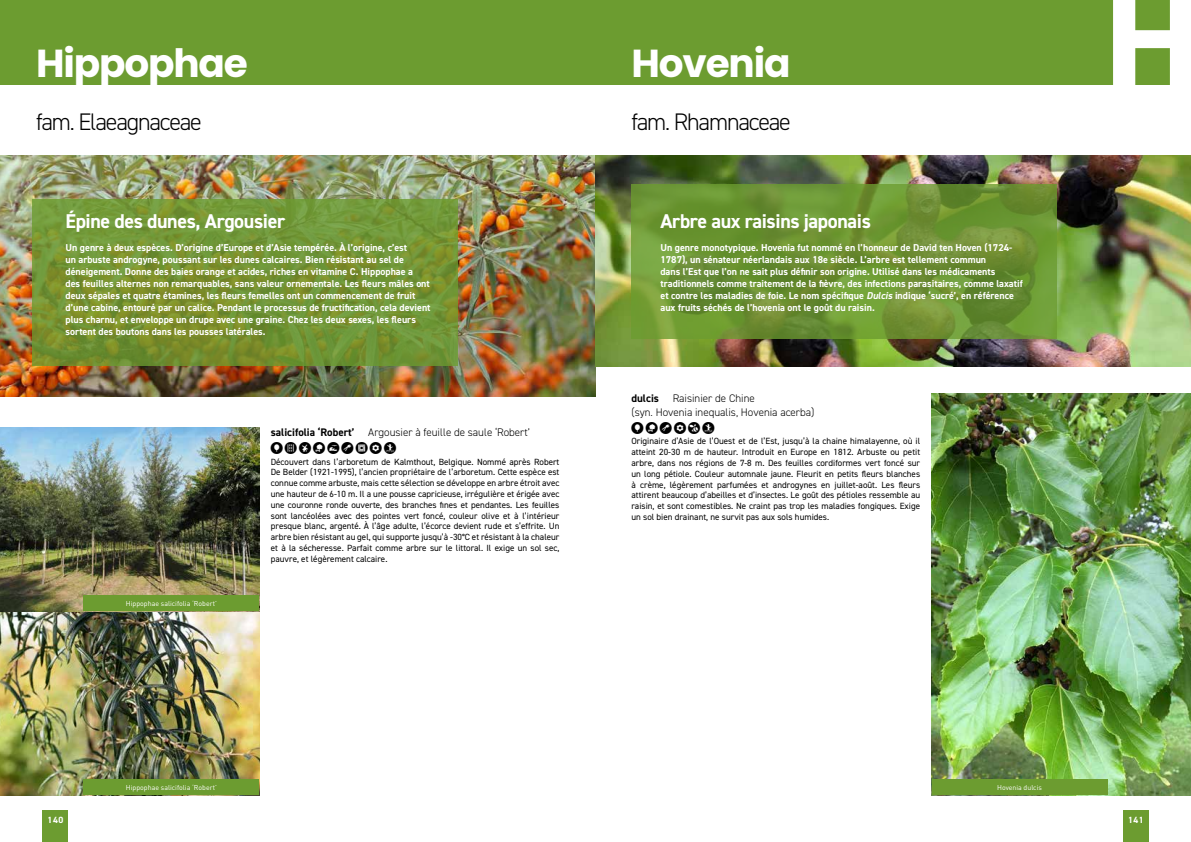
<style>
.page{position:relative;width:1191px;height:842px;background:#fff}
.page>*{position:absolute;margin:0;border:0;box-sizing:border-box;transform-origin:0 0}
.t1{font:700 130px "Poppins";color:#fff}
.t2{font:700 39px "Poppins";letter-spacing:-.03em;color:#fff}
.t3{font:300 24px "DIN2014";letter-spacing:-.05em;color:#000}
.t4{font:700 20px "DIN2014";letter-spacing:-.02em;color:#fff}
.t5{font:12px "Glyphter";letter-spacing:.18em;color:#000}
.t6{font:300 11px/13.2px "DIN2014";color:#000}
.t7{font:700 11px "DIN2014";color:#000}
.t8{font:700 10px/12px "DIN2014";color:#fff}
.t9{font:9px/10.8px "DIN2014";color:#000;text-align:justify}
.t10{font:700 9px "DIN2014";letter-spacing:.06em;color:#fff}
.t11{font:7px "DIN";color:#fff}
.s1{font-family:"BKU"}
.s2{font-style:italic}
</style>
<div class="page">
<div style="left:595px;top:0;width:596px;height:85px;background:#6c9c30"></div>
<div style="left:0;top:0;width:595px;height:85px;background:#6c9c30"></div>
<div style="left:43px;top:810px;width:25px;height:32px;background:#6c9c30"></div>
<div style="left:1123px;top:810px;width:25px;height:32px;background:#6c9c30"></div>
<img style="left:0;top:156px;width:595px;height:241px">
<svg style="left:32px;top:199px;width:425px;height:167px;background:#749333"></svg>
<img style="left:0;top:427px;width:259px;height:368px">
<div style="left:84px;top:780px;width:175px;height:15px;background:#6c9c30"></div>
<div style="left:84px;top:596px;width:175px;height:15px;background:#6c9c30"></div>
<img style="left:595px;top:156px;width:596px;height:210px">
<svg style="left:631px;top:184px;width:425px;height:154px;background:#6c9333"></svg>
<img style="left:931px;top:394px;width:260px;height:401px">
<div style="left:931px;top:780px;width:176px;height:15px;background:#6c9c30"></div>
<h2 class="t2" style="left:36px;top:41px;width:213px">Hippophae</h2>
<h3 class="t3" style="left:36px;top:107px;width:167px">fam. Elaeagnaceae</h3>
<h3 class="t4" style="left:66px;top:207px;width:221px">Épine des dunes, Argousier</h3>
<p class="t8" style="left:66px;top:241px;width:366px">Un genre à deux espèces. D’origine d’Europe et d’Asie tempérée. À l’origine, c’est<br>un arbuste androgyne, poussant sur les dunes calcaires. Bien résistant au sel de déneigement. Donne des baies orange et acides, riches en vitamine C. Hippophae a<br>des feuilles alternes non remarquables, sans valeur ornementale. Les fleurs mâles ont deux sépales et quatre étamines, les fleurs femelles ont un commencement de fruit d’une cabine, entouré par un calice. Pendant le processus de fructification, cela devient plus charnu, et enveloppe un drupe avec une graine. Chez les deux sexes, les fleurs sortent des boutons dans les pousses latérales.</p>
<p class="t11" style="left:126px;top:599px;width:92px">Hippophae salicifolia ‘Robert’</p>
<p class="t7" style="left:271px;top:425px;width:85px">salicifolia ‘Robert’</p>
<p class="t6" style="left:368px;top:425px;width:163px">Argousier à feuille de saule ‘Robert’</p>
<h3 class="t5" style="left:271px;top:442px;width:127px">BGHIJMNO<span class="s1">2</span></h3>
<p class="t9" style="left:271px;top:456px;width:290px">Découvert dans l’arboretum de Kalmthout, Belgique. Nommé après Robert De Belder (1921-1995), l’ancien propriétaire de l’arboretum. Cette espèce est connue comme arbuste, mais cette sélection se développe en arbre étroit avec une hauteur de 6-10 m. Il a une pousse capricieuse, irrégulière et érigée avec une couronne ronde ouverte, des branches fines et pendantes. Les feuilles sont lancéolées avec des pointes vert foncé, couleur olive et à l’intérieur presque blanc, argenté. À l’âge adulte, l’écorce devient rude et s’effrite. Un arbre bien résistant au gel, qui supporte jusqu’à -30°C et résistant à la chaleur et à la sécheresse. Parfait comme arbre sur le littoral. Il exige un sol sec, pauvre, et légèrement calcaire.</p>
<p class="t11" style="left:126px;top:783px;width:92px">Hippophae salicifolia ‘Robert’</p>
<h2 class="t2" style="left:631px;top:41px;width:161px">Hovenia</h2>
<h3 class="t3" style="left:631px;top:107px;width:161px">fam. Rhamnaceae</h3>
<h3 class="t4" style="left:660px;top:207px;width:212px">Arbre aux raisins japonais</h3>
<p class="t8" style="left:660px;top:241px;width:364px">Un genre monotypique. Hovenia fut nommé en l’honneur de David ten Hoven (1724- 1787), un sénateur néerlandais aux 18e siècle. L’arbre est tellement commun<br>dans l’Est que l’on ne sait plus définir son origine. Utilisé dans les médicaments traditionnels comme traitement de la fièvre, des infections parasitaires, comme laxatif et contre les maladies de foie. Le nom spécifique <span class="s2">Dulcis</span> indique ‘sucré’, en référence aux fruits séchés de l’hovenia ont le goût du raisin.</p>
<p class="t6" style="left:631px;top:392px;width:184px;text-indent:41px">Raisinier de Chine<br>(syn. Hovenia inequalis, Hovenia acerba)</p>
<h3 class="t5" style="left:631px;top:422px;width:84px">BIMO<span class="s1">12</span></h3>
<p class="t9" style="left:631px;top:436px;width:290px">Originaire d’Asie de l’Ouest et de l’Est, jusqu’à la chaine himalayenne, où il atteint 20-30 m de hauteur. Introduit en Europe en 1812. Arbuste ou petit arbre, dans nos régions de 7-8 m. Des feuilles cordiformes vert foncé sur un long pétiole. Couleur automnale jaune. Fleurit en petits fleurs blanches à crème, légèrement parfumées et androgynes en juillet-août. Les fleurs attirent beaucoup d’abeilles et d’insectes. Le goût des pétioles ressemble au raisin, et sont comestibles. Ne craint pas trop les maladies fongiques. Exige un sol bien drainant, ne survit pas aux sols humides.</p>
<p class="t7" style="left:631px;top:391px;width:29px">dulcis</p>
<h1 class="t1" style="left:1105px;top:-35px;width:97px">H</h1>
<p class="t11" style="left:997px;top:783px;width:46px">Hovenia dulcis</p>
<p class="t10" style="left:48px;top:814px;width:17px">140</p>
<p class="t10" style="left:1128px;top:814px;width:17px">141</p>
</div>
